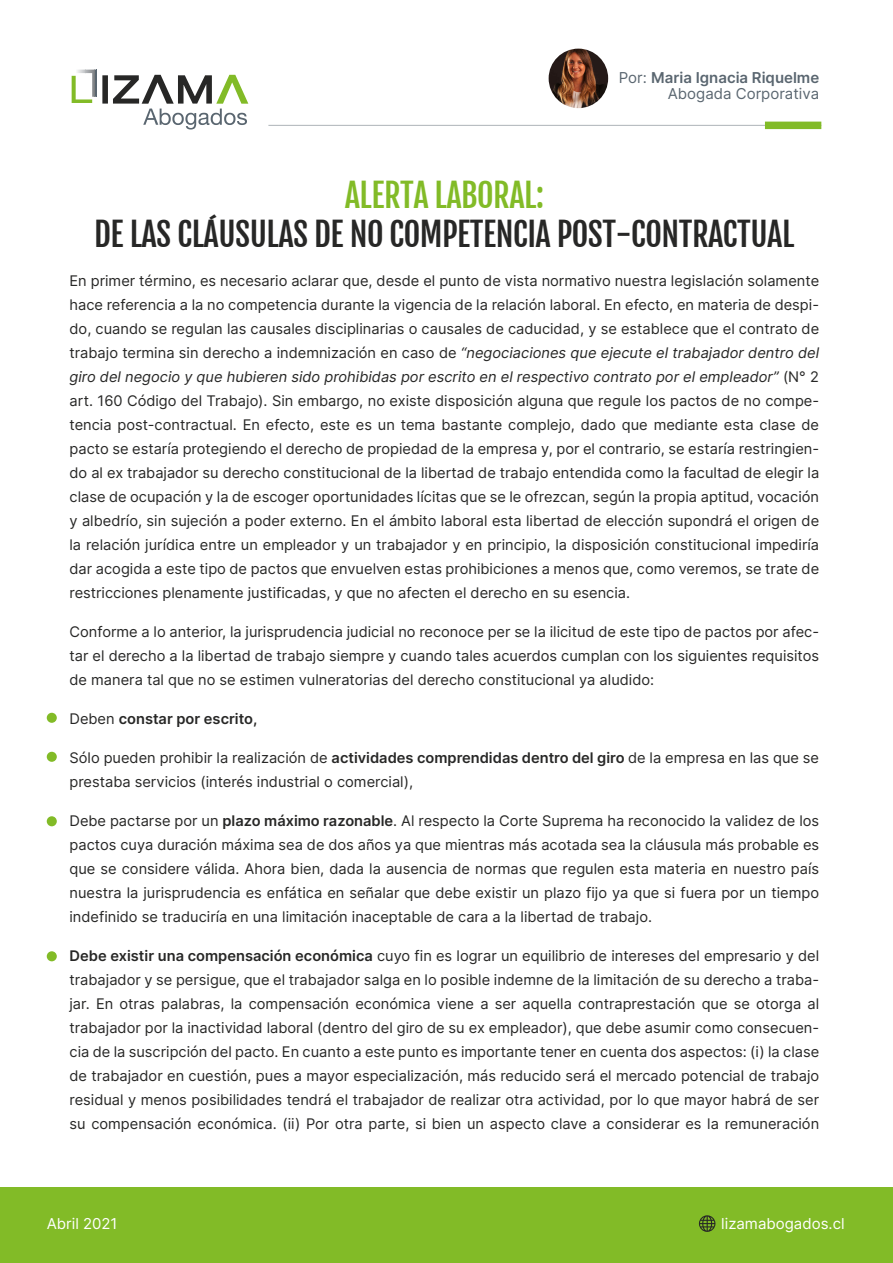
<style>
.page{position:relative;width:893px;height:1263px;background:#fff}
.page>*{position:absolute;margin:0;border:0;box-sizing:border-box;transform-origin:0 0}
.t1{font:32.4px "Fjalla One";letter-spacing:-.015em;color:#272726}
.t2{font:32.4px "Fjalla One";letter-spacing:-.015em;color:#82bb27}
.t3{font:15px/15.8px "Inter";color:#5a6670;text-align:right}
.t4{font:15px "Inter";color:#fff}
.t5{font:14.7px/24px "Inter";color:#272726;text-align:justify}
.t6{font:600 14.7px "Inter";color:#272726}
.s1{font-weight:600}
.s2{font-style:italic}
.s3{font-weight:400}
</style>
<div class="page">
<div style="left:0;top:1187px;width:893px;height:76px;background:#82bb27"></div>
<svg style="left:699px;top:1215px;width:16px;height:17px"></svg>
<svg style="left:72px;top:70px;width:25px;height:33px"></svg>
<div style="left:102px;top:75px;width:6px;height:29px;border:2px solid #272726"></div>
<svg style="left:113px;top:74px;width:136px;height:56px"></svg>
<hr style="left:268px;top:125px;width:553px;height:1px;background:#5a6670">
<img style="left:549px;top:49px;width:59px;height:59px;border-radius:30px">
<div style="left:765px;top:122px;width:56px;height:7px;background:#82bb27"></div>
<div style="left:47px;top:713px;width:10px;height:10px;background:#82bb27;border-radius:50%"></div>
<div style="left:47px;top:752px;width:10px;height:10px;background:#82bb27;border-radius:50%"></div>
<div style="left:47px;top:816px;width:10px;height:10px;background:#82bb27;border-radius:50%"></div>
<div style="left:47px;top:951px;width:10px;height:10px;background:#82bb27;border-radius:50%"></div>
<p class="t3" style="left:619px;top:69px;width:202px">Por: <span class="s1">Maria Ignacia Riquelme<br></span>Abogada Corporativa</p>
<h1 class="t2" style="left:345px;top:175px;width:201px">ALERTA LABORAL:</h1>
<h1 class="t1" style="left:94px;top:215px;width:701px">DE LAS CLÁUSULAS DE NO COMPETENCIA POST-CONTRACTUAL</h1>
<p class="t5" style="left:70px;top:268px;width:751px">En primer término, es necesario aclarar que, desde el punto de vista normativo nuestra legislación solamente hace referencia a la no competencia durante la vigencia de la relación laboral. En efecto, en materia de despi&shy;do, cuando se regulan las causales disciplinarias o causales de caducidad, y se establece que el contrato de trabajo termina sin derecho a indemnización en caso de <span class="s2">“negociaciones que ejecute el trabajador dentro del giro del negocio y que hubieren sido prohibidas por escrito en el respectivo contrato por el empleador”</span> (N° 2 art. 160 Código del Trabajo). Sin embargo, no existe disposición alguna que regule los pactos de no compe&shy;tencia post-contractual. En efecto, este es un tema bastante complejo, dado que mediante esta clase de pacto se estaría protegiendo el derecho de propiedad de la empresa y, por el contrario, se estaría restringien&shy;do al ex trabajador su derecho constitucional de la libertad de trabajo entendida como la facultad de elegir la clase de ocupación y la de escoger oportunidades lícitas que se le ofrezcan, según la propia aptitud, vocación y albedrío, sin sujeción a poder externo. En el ámbito laboral esta libertad de elección supondrá el origen de la relación jurídica entre un empleador y un trabajador y en principio, la disposición constitucional impediría dar acogida a este tipo de pactos que envuelven estas prohibiciones a menos que, como veremos, se trate de restricciones plenamente justificadas, y que no afecten el derecho en su esencia.</p>
<p class="t5" style="left:70px;top:619px;width:751px">Conforme a lo anterior, la jurisprudencia judicial no reconoce per se la ilicitud de este tipo de pactos por afec&shy;tar el derecho a la libertad de trabajo siempre y cuando tales acuerdos cumplan con los siguientes requisitos de manera tal que no se estimen vulneratorias del derecho constitucional ya aludido:</p>
<p class="t6" style="left:70px;top:708px;width:189px"><span class="s3">Deben</span> constar por escrito,</p>
<p class="t5" style="left:70px;top:745px;width:751px">Sólo pueden prohibir la realización de <span class="s1">actividades comprendidas dentro del giro</span> de la empresa en las que se prestaba servicios (interés industrial o comercial),</p>
<p class="t5" style="left:70px;top:808px;width:751px">Debe pactarse por un <span class="s1">plazo máximo razonable</span>. Al respecto la Corte Suprema ha reconocido la validez de los pactos cuya duración máxima sea de dos años ya que mientras más acotada sea la cláusula más probable es que se considere válida. Ahora bien, dada la ausencia de normas que regulen esta materia en nuestro país nuestra la jurisprudencia es enfática en señalar que debe existir un plazo fijo ya que si fuera por un tiempo indefinido se traduciría en una limitación inaceptable de cara a la libertad de trabajo.</p>
<p class="t5" style="left:70px;top:943px;width:751px"><span class="s1">Debe existir una compensación económica</span> cuyo fin es lograr un equilibrio de intereses del empresario y del trabajador y se persigue, que el trabajador salga en lo posible indemne de la limitación de su derecho a traba&shy;jar. En otras palabras, la compensación económica viene a ser aquella contraprestación que se otorga al trabajador por la inactividad laboral (dentro del giro de su ex empleador), que debe asumir como consecuen&shy;cia de la suscripción del pacto. En cuanto a este punto es importante tener en cuenta dos aspectos: (i) la clase de trabajador en cuestión, pues a mayor especialización, más reducido será el mercado potencial de trabajo residual y menos posibilidades tendrá el trabajador de realizar otra actividad, por lo que mayor habrá de ser su compensación económica. (ii) Por otra parte, si bien un aspecto clave a considerar es la remuneración</p>
<p class="t4" style="left:47px;top:1213px;width:72px">Abril 2021</p>
<p class="t4" style="left:721px;top:1212px;width:125px">lizamabogados.cl</p>
</div>
